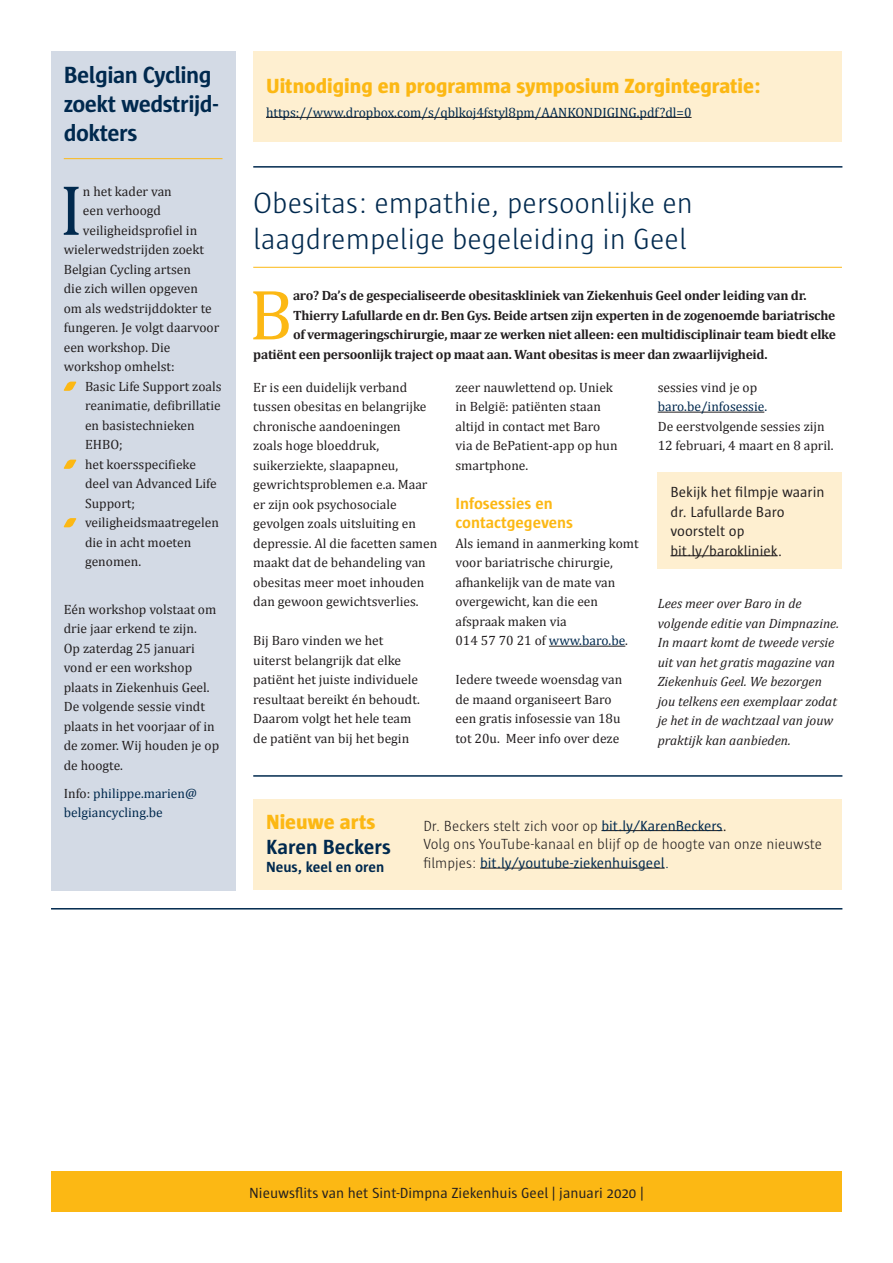
<style>
.page{position:relative;width:893px;height:1263px;background:#fff}
.page>*{position:absolute;margin:0;border:0;box-sizing:border-box;transform-origin:0 0}
.t1{font:72px "Cambria";color:#00294e}
.t2{font:72px "Cambria";color:#fcb814}
.t3{font:300 30px/36px "Sun";color:#00294e}
.t4{font:700 24px/28.8px "Sun";letter-spacing:-.02em;color:#00294e}
.t5{font:800 21px "Sun";color:#fcb814}
.t6{font:700 21px "Sun";color:#00294e}
.t7{font:700 16.5px/19.5px "Sun";color:#fcb814}
.t8{font:15px/19.5px "Sun";color:#231f20}
.t9{font:300 15px/18px "Sun";color:#231f20}
.t10{font:15px "Sun";color:#00294e}
.t11{font:700 15px "Sun";color:#00294e}
.t12{font:13.5px/19.5px "Cambria";color:#231f20}
.t13{font:700 13.5px "Cambria";letter-spacing:-.02em;color:#231f20}
.t14{font:italic 13.5px/19.5px "Cambria";color:#231f20}
.t15{font:13.5px/19.5px "Cambria";color:#00294e}
.s1{color:#231f20}
.s2{color:#00294e}
.s3{font-weight:400;color:#00294e}
.s4{font-weight:400}
.s5{font-weight:300;color:#231f20}
.s6{font-weight:300}
</style>
<div class="page">
<div style="left:51px;top:51px;width:184px;height:839px;background:#d3dae5"></div>
<hr style="left:64px;top:158px;width:158px;height:1px;background:#fcb814">
<svg style="left:64px;top:382px;width:12px;height:9px"></svg>
<svg style="left:64px;top:460px;width:12px;height:9px"></svg>
<svg style="left:64px;top:518px;width:12px;height:9px"></svg>
<hr style="left:253px;top:267px;width:589px;height:1px;background:#fcb814">
<hr style="left:549px;top:646px;width:76px;height:1px;background:#231f20">
<hr style="left:658px;top:412px;width:106px;height:1px;background:#231f20">
<div style="left:658px;top:472px;width:184px;height:97px;background:#feefd0"></div>
<hr style="left:670px;top:555px;width:108px;height:1px;background:#231f20">
<div style="left:253px;top:799px;width:589px;height:91px;background:#feefd0"></div>
<div style="left:253px;top:51px;width:589px;height:91px;background:#feefd0"></div>
<hr style="left:266px;top:117px;width:425px;height:1px;background:#231f20">
<hr style="left:601px;top:830px;width:121px;height:1px;background:#231f20">
<hr style="left:480px;top:868px;width:185px;height:1px;background:#231f20">
<hr style="left:253px;top:166px;width:589px;height:2px;background:#00294e">
<hr style="left:253px;top:775px;width:589px;height:2px;background:#00294e">
<hr style="left:51px;top:908px;width:791px;height:1px;background:#00294e">
<div style="left:51px;top:1171px;width:791px;height:41px;background:#fcb814"></div>
<h3 class="t4" style="left:64px;top:60px;width:156px">Belgian Cycling zoekt wedstrijd&shy;dokters</h3>
<h1 class="t1" style="left:60px;top:168px;width:25px">I</h1>
<p class="t12" style="left:83px;top:181px;width:90px">n het kader van</p>
<p class="t12" style="left:83px;top:201px;width:80px">een verhoogd</p>
<p class="t12" style="left:83px;top:220px;width:116px">veiligheidsprofiel in</p>
<p class="t12" style="left:64px;top:240px;width:142px">wielerwedstrijden zoekt</p>
<p class="t12" style="left:64px;top:259px;width:129px">Belgian Cycling artsen</p>
<p class="t12" style="left:64px;top:279px;width:136px">die zich willen opgeven</p>
<p class="t12" style="left:64px;top:298px;width:149px">om als wedstrijddokter te</p>
<p class="t12" style="left:64px;top:318px;width:157px">fungeren. Je volgt daarvoor</p>
<p class="t12" style="left:64px;top:337px;width:108px">een workshop. Die</p>
<p class="t12" style="left:64px;top:357px;width:112px">workshop omhelst:</p>
<p class="t12" style="left:85px;top:376px;width:138px">Basic Life Support zoals</p>
<p class="t12" style="left:85px;top:396px;width:137px">reanimatie, defibrillatie</p>
<p class="t12" style="left:85px;top:415px;width:111px">en basistechnieken</p>
<p class="t12" style="left:85px;top:435px;width:39px">EHBO;</p>
<p class="t12" style="left:85px;top:454px;width:113px">het koersspecifieke</p>
<p class="t12" style="left:85px;top:474px;width:133px">deel van Advanced Life</p>
<p class="t12" style="left:85px;top:493px;width:52px">Support;</p>
<p class="t12" style="left:85px;top:513px;width:135px">veiligheidsmaatregelen</p>
<p class="t12" style="left:85px;top:532px;width:108px">die in acht moeten</p>
<p class="t12" style="left:85px;top:552px;width:58px">genomen.</p>
<p class="t12" style="left:64px;top:599px;width:157px">Eén workshop volstaat om drie jaar erkend te zijn.<br>Op zaterdag 25 januari vond er een workshop plaats in Ziekenhuis Geel.<br>De volgende sessie vindt plaats in het voorjaar of in de zomer. Wij houden je op de hoogte.</p>
<p class="t15" style="left:64px;top:783px;width:135px"><span class="s1">Info:</span> philippe.marien@ belgiancycling.be</p>
<h3 class="t5" style="left:266px;top:74px;width:496px">Uitnodiging en programma symposium Zorgintegratie:</h3>
<p class="t15" style="left:266px;top:102px;width:427px">https://www.dropbox.com/s/qblkoj4fstyl8pm/AANKONDIGING.pdf?dl=0</p>
<h2 class="t3" style="left:253px;top:185px;width:441px">Obesitas: empathie, persoonlijke en laagdrempelige begeleiding in Geel</h2>
<h1 class="t2" style="left:249px;top:272px;width:46px">B</h1>
<p class="t13" style="left:293px;top:288px;width:515px">aro? Da’s de gespecialiseerde obesitaskliniek van Ziekenhuis Geel onder leiding van dr.</p>
<p class="t13" style="left:293px;top:307px;width:544px">Thierry Lafullarde en dr. Ben Gys. Beide artsen zijn experten in de zogenoemde bariatrische</p>
<p class="t13" style="left:293px;top:327px;width:544px">of vermageringschirurgie, maar ze werken niet alleen: een multidisciplinair team biedt elke</p>
<p class="t13" style="left:253px;top:346px;width:516px">patiënt een persoonlijk traject op maat aan. Want obesitas is meer dan zwaarlijvigheid.</p>
<p class="t12" style="left:253px;top:377px;width:185px">Er is een duidelijk verband tussen obesitas en belangrijke chronische aandoeningen<br>zoals hoge bloeddruk, suikerziekte, slaapapneu, gewrichtsproblemen e.a. Maar er zijn ook psychosociale gevolgen zoals uitsluiting en depressie. Al die facetten samen maakt dat de behandeling van obesitas meer moet inhouden dan gewoon gewichtsverlies.</p>
<p class="t12" style="left:253px;top:631px;width:168px">Bij Baro vinden we het uiterst belangrijk dat elke patiënt het juiste individuele resultaat bereikt én behoudt.<br>Daarom volgt het hele team de patiënt van bij het begin</p>
<p class="t12" style="left:455px;top:377px;width:164px">zeer nauwlettend op. Uniek in België: patiënten staan altijd in contact met Baro via de BePatient-app op hun smartphone.</p>
<p class="t7" style="left:455px;top:493px;width:119px">Infosessies en contactgegevens</p>
<p class="t12" style="left:455px;top:533px;width:185px">Als iemand in aanmerking komt voor bariatrische chirurgie, afhankelijk van de mate van overgewicht, kan die een afspraak maken via<br>014 57 70 21 of <span class="s2">www.baro.be</span>.</p>
<p class="t12" style="left:455px;top:670px;width:168px">Iedere tweede woensdag van de maand organiseert Baro een gratis infosessie van 18u tot 20u. Meer info over deze</p>
<p class="t12" style="left:658px;top:377px;width:101px">sessies vind je op</p>
<p class="t15" style="left:658px;top:397px;width:111px">baro.be/infosessie.</p>
<p class="t12" style="left:658px;top:416px;width:177px">De eerstvolgende sessies zijn<br>12 februari, 4 maart en 8 april.</p>
<p class="t8" style="left:670px;top:482px;width:156px">Bekijk het filmpje waarin dr. Lafullarde Baro voorstelt op bit.ly/barokliniek.</p>
<p class="t14" style="left:658px;top:593px;width:183px">Lees meer over Baro in de volgende editie van Dimpnazine.<br>In maart komt de tweede versie uit van het gratis magazine van<br>Ziekenhuis Geel. We bezorgen jou telkens een exemplaar zodat je het in de wachtzaal van jouw praktijk kan aanbieden.</p>
<h3 class="t5" style="left:266px;top:810px;width:111px">Nieuwe arts</h3>
<h3 class="t6" style="left:266px;top:836px;width:126px">Karen Beckers</h3>
<p class="t11" style="left:266px;top:859px;width:120px">Neus, keel en oren</p>
<p class="t9" style="left:423px;top:816px;width:400px">Dr. Beckers stelt zich voor op <span class="s3">bit.ly/KarenBeckers</span><span class="s4">.<br></span>Volg ons YouTube-kanaal en blijf op de hoogte van onze nieuwste</p>
<p class="t10" style="left:423px;top:855px;width:247px"><span class="s5">filmpjes:</span> bit.ly/youtube-ziekenhuisgeel<span class="s6">.</span></p>
<p class="t8" style="left:249px;top:1183px;width:396px">Nieuwsflits van het Sint-Dimpna Ziekenhuis Geel | januari 2020 |</p>
</div>
